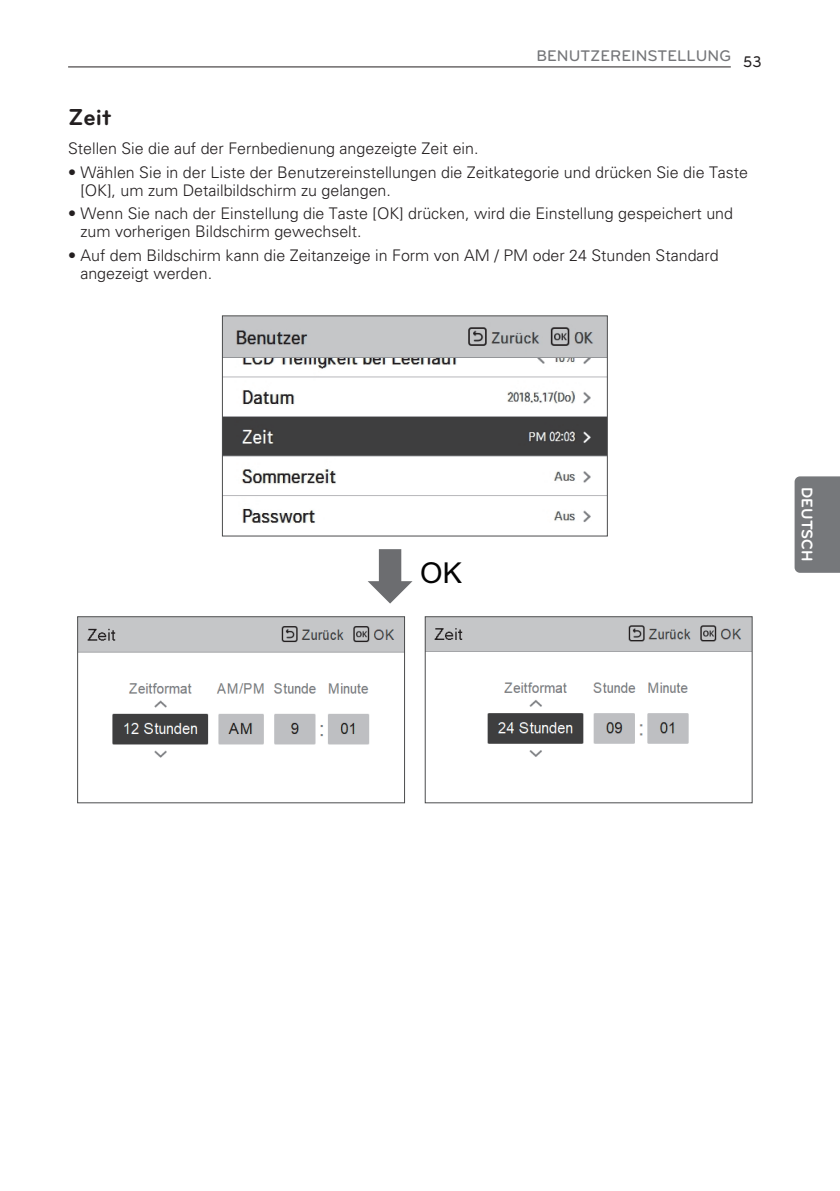
<style>
.page{position:relative;width:840px;height:1191px;background:#fff}
.page>*{position:absolute;margin:0;border:0;box-sizing:border-box;transform-origin:0 0}
.t1{font:28.8px "Arial";color:#030303}
.t2{font:700 24px "Bryant LG";color:#231f20}
.t3{font:300 16px/18px "Univers";color:#231f20}
.t4{font:500 16px "Bryant LG";color:#757679}
.t5{font:700 16px "Bryant LG";color:#fff}
.t6{font:500 16px "Bryant LG";color:#231f20;scale:.9 1}
</style>
<div class="page">
<hr style="left:68px;top:67px;width:662px;height:1px;background:#231f20">
<div style="left:794px;top:476px;width:45px;height:97px;background:#76787b"></div>
<img style="left:224px;top:317px;width:381px;height:206px">
<svg style="left:368px;top:549px;width:44px;height:54px"></svg>
<img style="left:79px;top:618px;width:324px;height:140px">
<div style="left:77px;top:616px;width:328px;height:187px;border:1px solid #4b4c4d"></div>
<img style="left:426px;top:618px;width:324px;height:139px">
<div style="left:424px;top:616px;width:328px;height:187px;border:1px solid #4b4c4d"></div>
<p class="t4" style="left:536px;top:47px;width:196px">BENUTZEREINSTELLUNG</p>
<p class="t6" style="left:742px;top:52px;width:22px">53</p>
<h2 class="t2" style="left:68px;top:108px;width:45px">Zeit</h2>
<p class="t3" style="left:68px;top:141px;width:411px">Stellen Sie die auf der Fernbedienung angezeigte Zeit ein.</p>
<p class="t3" style="left:80px;top:164px;width:669px;text-indent:-12px">• Wählen Sie in der Liste der Benutzereinstellungen die Zeitkategorie und drücken Sie die Taste [OK], um zum Detailbildschirm zu gelangen.</p>
<p class="t3" style="left:80px;top:206px;width:653px;text-indent:-12px">• Wenn Sie nach der Einstellung die Taste [OK] drücken, wird die Einstellung gespeichert und zum vorherigen Bildschirm gewechselt.</p>
<p class="t3" style="left:80px;top:248px;width:639px;text-indent:-12px">• Auf dem Bildschirm kann die Zeitanzeige in Form von AM / PM oder 24 Stunden Standard angezeigt werden.</p>
<h1 class="t1" style="left:420px;top:562px;width:43px">OK</h1>
<p class="t5" style="left:812px;top:487px;width:76px;rotate:90deg">DEUTSCH</p>
</div>
